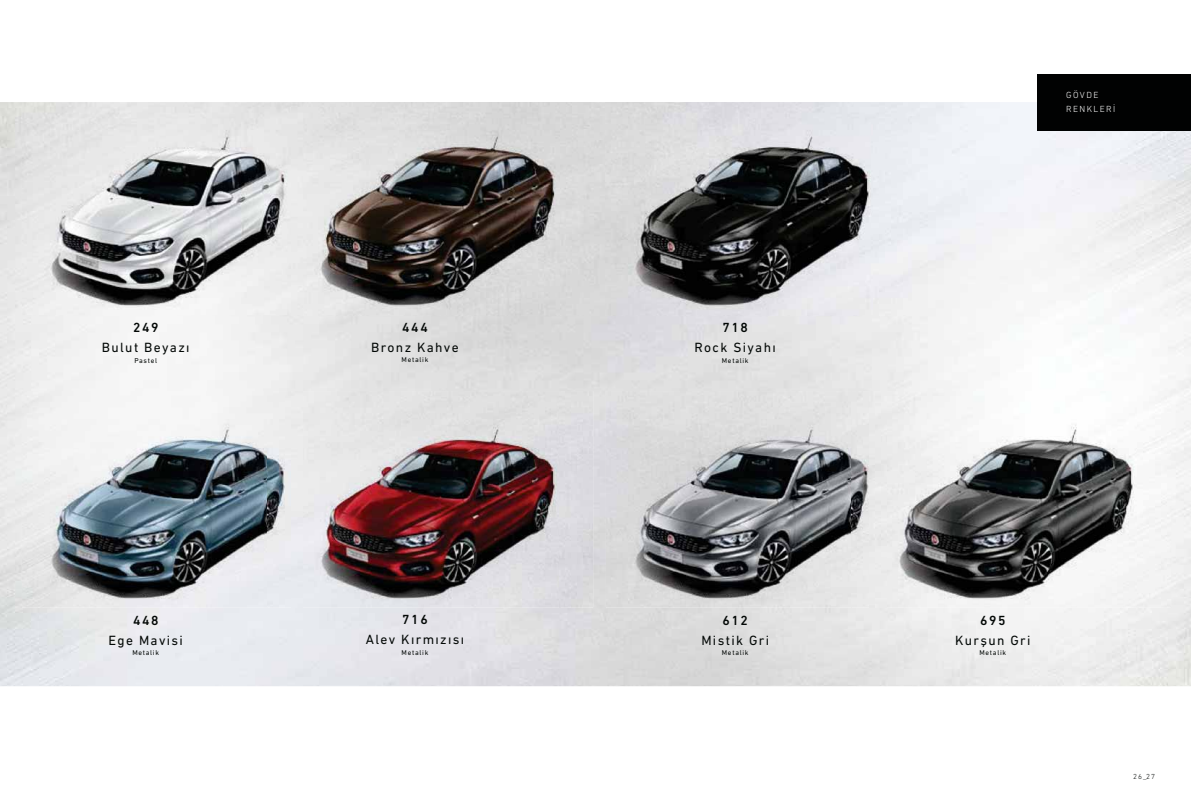
<style>
.page{position:relative;width:1191px;height:794px;background:#fff}
.page>*{position:absolute;margin:0;border:0;box-sizing:border-box;transform-origin:0 0}
.t1{font:13.6px "DIN Next LT Pro";letter-spacing:.1em;color:#030806}
.t2{font:500 13.5px "DIN Next LT Pro";letter-spacing:.12em;color:#030806}
.t3{font:300 9px/13.7px "DIN Next LT Pro";letter-spacing:.16em;color:#fff}
.t4{font:300 7.4px "DIN Next LT Pro";color:#030806}
.t5{font:7.2px "DIN Next LT Pro";letter-spacing:.1em;color:#030806}
</style>
<div class="page">
<img style="left:0;top:102px;width:1191px;height:584px">
<div style="left:1037px;top:74px;width:154px;height:56px;background:#010202"></div>
<img style="left:606px;top:391px;width:264px;height:216px">
<img style="left:302px;top:391px;width:291px;height:216px">
<img style="left:886px;top:391px;width:285px;height:216px">
<div style="left:870px;top:391px;width:16px;height:216px;background:#eaeaea"></div>
<img style="left:22px;top:391px;width:280px;height:216px">
<img style="left:22px;top:102px;width:571px;height:213px">
<div style="left:292px;top:102px;width:10px;height:213px;background:#eaeaea"></div>
<img style="left:606px;top:102px;width:301px;height:213px">
<p class="t2" style="left:133px;top:320px;width:27px">249</p>
<p class="t1" style="left:102px;top:340px;width:89px">Bulut Beyazı</p>
<p class="t5" style="left:134px;top:356px;width:24px">Pastel</p>
<p class="t2" style="left:133px;top:612px;width:27px">448</p>
<p class="t1" style="left:108px;top:632px;width:76px">Ege Mavisi</p>
<p class="t5" style="left:132px;top:649px;width:28px">Metalik</p>
<p class="t2" style="left:402px;top:319px;width:27px">444</p>
<p class="t1" style="left:371px;top:339px;width:89px">Bronz Kahve</p>
<p class="t5" style="left:402px;top:355px;width:28px">Metalik</p>
<p class="t2" style="left:402px;top:612px;width:27px">716</p>
<p class="t1" style="left:366px;top:632px;width:100px">Alev Kırmızısı</p>
<p class="t5" style="left:402px;top:648px;width:28px">Metalik</p>
<p class="t2" style="left:722px;top:320px;width:27px">718</p>
<p class="t1" style="left:694px;top:340px;width:83px">Rock Siyahı</p>
<p class="t5" style="left:722px;top:356px;width:28px">Metalik</p>
<p class="t2" style="left:722px;top:612px;width:27px">612</p>
<p class="t1" style="left:701px;top:632px;width:69px">Mistik Gri</p>
<p class="t5" style="left:722px;top:649px;width:28px">Metalik</p>
<p class="t3" style="left:1066px;top:88px;width:51px">GÖVDE<br>RENKLERİ</p>
<p class="t2" style="left:980px;top:612px;width:27px">695</p>
<p class="t1" style="left:955px;top:632px;width:77px">Kurşun Gri</p>
<p class="t5" style="left:979px;top:649px;width:28px">Metalik</p>
<p class="t4" style="left:1133px;top:772px;width:23px">26_27</p>
</div>
